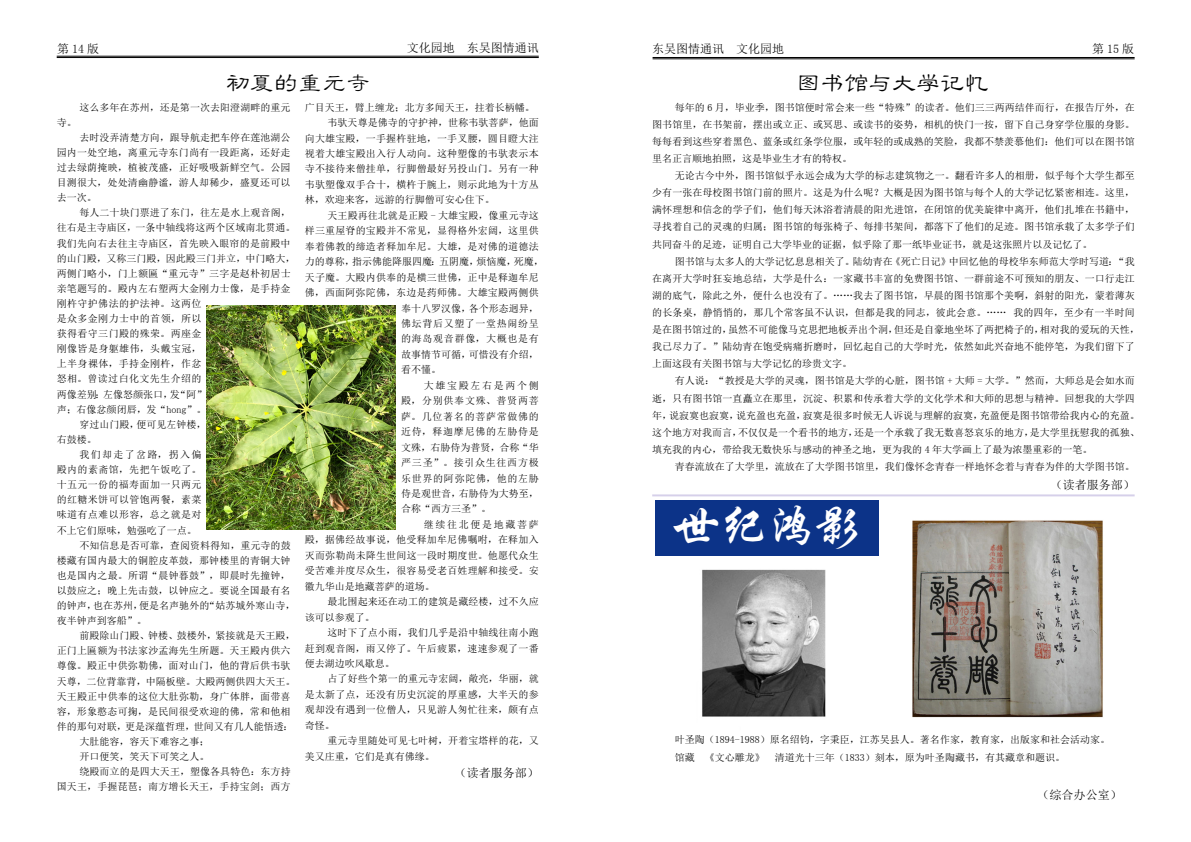
<style>
.page{position:relative;width:1191px;height:842px;background:#fff}
.page>*{position:absolute;margin:0;border:0;box-sizing:border-box;transform-origin:0 0}
.t1{font:48px "CT Xing Kai SJ";color:#fff}
.t2{font:24px "H Yf 2 gj";color:#000}
.t3{font:12px "Sim Sun";color:#000}
.t4{font:10px/17.1px "Sim Sun";letter-spacing:.005em;color:#000;text-align:justify}
.t5{font:10px "Sim Sun";letter-spacing:.04em;color:#000}
.t6{font:10px "Sim Sun";letter-spacing:.07em;color:#000}
.t7{font:10px "Sim Sun";letter-spacing:.045em;color:#000}
.t8{font:10px "Sim Sun";letter-spacing:.165em;color:#000}
.t9{font:10px "Sim Sun";letter-spacing:.035em;color:#000}
.t10{font:10px "Sim Sun";letter-spacing:.06em;color:#000}
.t11{font:10px "Sim Sun";letter-spacing:.075em;color:#000}
.t12{font:10px "Sim Sun";letter-spacing:.135em;color:#000}
</style>
<div class="page">
<hr style="left:652px;top:57px;width:482px;height:1px;background:#000">
<hr style="left:652px;top:59px;width:482px;height:1px;background:#000">
<hr style="left:57px;top:56px;width:482px;height:1px;background:#000">
<hr style="left:57px;top:57px;width:482px;height:1px;background:#000">
<img style="left:207px;top:305px;width:189px;height:225px">
<img style="left:702px;top:520px;width:401px;height:198px">
<div style="left:655px;top:500px;width:224px;height:56px;background:#0c3388"></div>
<hr style="left:652px;top:494px;width:482px;height:2px;background:#afa4d6">
<p class="t3" style="left:57px;top:43px;width:43px">第14版</p>
<p class="t3" style="left:407px;top:42px;width:134px">文化园地 东吴图情通讯</p>
<p class="t3" style="left:652px;top:43px;width:133px">东吴图情通讯 文化园地</p>
<p class="t3" style="left:1092px;top:43px;width:43px">第15版</p>
<h2 class="t2" style="left:226px;top:71px;width:145px">初夏的重元寺</h2>
<h2 class="t2" style="left:796px;top:70px;width:193px">图书馆与大学记忆</h2>
<p class="t4" style="left:652px;top:99px;width:484px;text-indent:23px">每年的 6 月，毕业季，图书馆便时常会来一些“特殊”的读者。他们三三两两结伴而行，在报告厅外，在图书馆里，在书架前，摆出或立正、或冥思、或读书的姿势，相机的快门一按，留下自己身穿学位服的身影。每每看到这些穿着黑色、蓝条或红条学位服，或年轻的或成熟的笑脸，我都不禁羡慕他们：他们可以在图书馆里名正言顺地拍照，这是毕业生才有的特权。</p>
<p class="t4" style="left:652px;top:167px;width:484px;text-indent:23px">无论古今中外，图书馆似乎永远会成为大学的标志建筑物之一。翻看许多人的相册，似乎每个大学生都至少有一张在母校图书馆门前的照片。这是为什么呢？大概是因为图书馆与每个人的大学记忆紧密相连。这里，满怀理想和信念的学子们，他们每天沐浴着清晨的阳光进馆，在闭馆的优美旋律中离开，他们扎堆在书籍中，寻找着自己的灵魂的归属；图书馆的每张椅子、每排书架间，都落下了他们的足迹。图书馆承载了太多学子们共同奋斗的足迹，证明自己大学毕业的证据，似乎除了那一纸毕业证书，就是这张照片以及记忆了。</p>
<p class="t4" style="left:652px;top:253px;width:489px;text-align:left;text-indent:23px">图书馆与太多人的大学记忆息息相关了。陆幼青在《死亡日记》中回忆他的母校华东师范大学时写道：“我在离开大学时狂妄地总结，大学是什么：一家藏书丰富的免费图书馆、一群前途不可预知的朋友、一口行走江湖的底气，除此之外，便什么也没有了。……我去了图书馆，早晨的图书馆那个美啊，斜射的阳光，蒙着薄灰的长条桌，静悄悄的，那几个常客虽不认识，但都是我的同志，彼此会意。…… 我的四年，至少有一半时间是在图书馆过的，虽然不可能像马克思把地板弄出个洞，但还是自豪地坐坏了两把椅子的，相对我的爱玩的天性，我已尽力了。”陆幼青在饱受病痛折磨时，回忆起自己的大学时光，依然如此兴奋地不能停笔，为我们留下了上面这段有关图书馆与大学记忆的珍贵文字。</p>
<p class="t4" style="left:652px;top:372px;width:489px;text-align:left;text-indent:23px">有人说：“教授是大学的灵魂，图书馆是大学的心脏，图书馆 + 大师 = 大学。”然而，大师总是会如水而逝，只有图书馆一直矗立在那里，沉淀、积累和传承着大学的文化学术和大师的思想与精神。回想我的大学四年，说寂寞也寂寞，说充盈也充盈，寂寞是很多时候无人诉说与理解的寂寞，充盈便是图书馆带给我内心的充盈。这个地方对我而言，不仅仅是一个看书的地方，还是一个承载了我无数喜怒哀乐的地方，是大学里抚慰我的孤独、填充我的内心，带给我无数快乐与感动的神圣之地，更为我的 4 年大学画上了最为浓墨重彩的一笔。</p>
<p class="t4" style="left:675px;top:458px;width:461px">青春流放在了大学里，流放在了大学图书馆里，我们像怀念青春一样地怀念着与青春为伴的大学图书馆。</p>
<p class="t3" style="left:1051px;top:478px;width:85px">（读者服务部）</p>
<h1 class="t1" style="left:671px;top:503px;width:193px">世纪鸿影</h1>
<p class="t4" style="left:305px;top:99px;width:231px">广目天王，臂上缠龙；北方多闻天王，拄着长柄幡。</p>
<p class="t4" style="left:327px;top:114px;width:213px">韦驮天尊是佛寺的守护神，世称韦驮菩萨，他面</p>
<p class="t4" style="left:305px;top:129px;width:235px">向大雄宝殿，一手握杵驻地，一手叉腰，圆目瞪大注</p>
<p class="t4" style="left:305px;top:145px;width:235px">视着大雄宝殿出入行人动向。这种塑像的韦驮表示本</p>
<p class="t4" style="left:305px;top:160px;width:235px">寺不接待来僧挂单，行脚僧最好另投山门。另有一种</p>
<p class="t4" style="left:305px;top:176px;width:235px">韦驮塑像双手合十，横杵于腕上，则示此地为十方丛</p>
<p class="t4" style="left:305px;top:191px;width:191px">林，欢迎来客，远游的行脚僧可安心住下。</p>
<p class="t4" style="left:327px;top:207px;width:213px">天王殿再往北就是正殿 - 大雄宝殿，像重元寺这</p>
<p class="t4" style="left:305px;top:222px;width:235px">样三重屋脊的宝殿并不常见，显得格外宏阔，这里供</p>
<p class="t4" style="left:305px;top:238px;width:235px">奉着佛教的缔造者释加牟尼。大雄，是对佛的道德法</p>
<p class="t4" style="left:305px;top:253px;width:240px">力的尊称，指示佛能降服四魔：五阴魔，烦恼魔，死魔，</p>
<p class="t4" style="left:305px;top:269px;width:235px">天子魔。大殿内供奉的是横三世佛，正中是释迦牟尼</p>
<p class="t4" style="left:305px;top:284px;width:235px">佛，西面阿弥陀佛，东边是药师佛。大雄宝殿两侧供</p>
<p class="t4" style="left:401px;top:299px;width:139px">奉十八罗汉像，各个形态迥异，</p>
<p class="t10" style="left:401px;top:318px;width:139px">佛坛背后又塑了一堂热闹纷呈</p>
<p class="t6" style="left:401px;top:334px;width:139px">的海岛观音群像，大概也是有</p>
<p class="t4" style="left:401px;top:346px;width:139px">故事情节可循，可惜没有介绍，</p>
<p class="t4" style="left:401px;top:361px;width:41px">看不懂。</p>
<p class="t8" style="left:424px;top:380px;width:116px">大雄宝殿左右是两个侧</p>
<p class="t11" style="left:401px;top:396px;width:139px">殿，分别供奉文殊、普贤两菩</p>
<p class="t6" style="left:401px;top:411px;width:139px">萨。几位著名的菩萨常做佛的</p>
<p class="t6" style="left:401px;top:427px;width:139px">近侍，释迦摩尼佛的左胁侍是</p>
<p class="t4" style="left:401px;top:438px;width:139px">文殊，右胁侍为普贤，合称“华</p>
<p class="t6" style="left:401px;top:457px;width:139px">严三圣”。接引众生往西方极</p>
<p class="t6" style="left:401px;top:473px;width:139px">乐世界的阿弥陀佛，他的左胁</p>
<p class="t4" style="left:401px;top:485px;width:139px">侍是观世音，右胁侍为大势至，</p>
<p class="t4" style="left:401px;top:500px;width:91px">合称“西方三圣”。</p>
<p class="t8" style="left:424px;top:519px;width:116px">继续往北便是地藏菩萨</p>
<p class="t4" style="left:305px;top:531px;width:235px">殿，据佛经故事说，他受释加牟尼佛嘱咐，在释加入</p>
<p class="t4" style="left:305px;top:547px;width:235px">灭而弥勒尚未降生世间这一段时期度世。他愿代众生</p>
<p class="t4" style="left:305px;top:562px;width:235px">受苦难并度尽众生，很容易受老百姓理解和接受。安</p>
<p class="t4" style="left:305px;top:578px;width:131px">徽九华山是地藏菩萨的道场。</p>
<p class="t4" style="left:327px;top:593px;width:213px">最北围起来还在动工的建筑是藏经楼，过不久应</p>
<p class="t4" style="left:305px;top:608px;width:71px">该可以参观了。</p>
<p class="t4" style="left:327px;top:624px;width:213px">这时下了点小雨，我们几乎是沿中轴线往南小跑</p>
<p class="t4" style="left:305px;top:639px;width:235px">赶到观音阁，雨又停了。午后疲累，速速参观了一番</p>
<p class="t4" style="left:305px;top:655px;width:91px">便去湖边吹风歇息。</p>
<p class="t4" style="left:327px;top:670px;width:213px">占了好些个第一的重元寺宏阔，敞亮，华丽，就</p>
<p class="t4" style="left:305px;top:686px;width:235px">是太新了点，还没有历史沉淀的厚重感，大半天的参</p>
<p class="t4" style="left:305px;top:701px;width:235px">观却没有遇到一位僧人，只见游人匆忙往来，颇有点</p>
<p class="t4" style="left:305px;top:717px;width:31px">奇怪。</p>
<p class="t4" style="left:327px;top:732px;width:213px">重元寺里随处可见七叶树，开着宝塔样的花，又</p>
<p class="t4" style="left:305px;top:747px;width:131px">美又庄重，它们是真有佛缘。</p>
<p class="t3" style="left:455px;top:766px;width:86px">（读者服务部）</p>
<p class="t4" style="left:79px;top:99px;width:213px">这么多年在苏州，还是第一次去阳澄湖畔的重元</p>
<p class="t4" style="left:57px;top:114px;width:21px">寺。</p>
<p class="t4" style="left:57px;top:130px;width:235px;line-height:15.1px;text-indent:23px">去时没弄清楚方向，跟导航走把车停在莲池湖公园内一处空地，离重元寺东门尚有一段距离，还好走过去绿荫掩映，植被茂盛，正好吸吸新鲜空气。公园目测很大，处处清幽静谧，游人却稀少，盛夏还可以去一次。</p>
<p class="t4" style="left:79px;top:204px;width:213px">每人二十块门票进了东门，往左是水上观音阁，</p>
<p class="t4" style="left:57px;top:219px;width:240px">往右是主寺庙区，一条中轴线将这两个区域南北贯通。</p>
<p class="t4" style="left:57px;top:234px;width:235px">我们先向右去往主寺庙区，首先映入眼帘的是前殿中</p>
<p class="t4" style="left:57px;top:250px;width:240px">的山门殿，又称三门殿，因此殿三门并立，中门略大，</p>
<p class="t4" style="left:57px;top:265px;width:235px">两侧门略小，门上额匾“重元寺”三字是赵朴初居士</p>
<p class="t4" style="left:57px;top:280px;width:235px">亲笔题写的。殿内左右塑两大金刚力士像，是手持金</p>
<p class="t5" style="left:57px;top:298px;width:146px">刚杵守护佛法的护法神。这两位</p>
<p class="t5" style="left:57px;top:313px;width:146px">是众多金刚力士中的首领，所以</p>
<p class="t5" style="left:57px;top:329px;width:146px">获得看守三门殿的殊荣。两座金</p>
<p class="t7" style="left:57px;top:344px;width:146px">刚像皆是身躯雄伟，头戴宝冠，</p>
<p class="t7" style="left:57px;top:359px;width:146px">上半身裸体，手持金刚杵，作忿</p>
<p class="t5" style="left:57px;top:374px;width:146px">怒相。曾读过白化文先生介绍的</p>
<p class="t4" style="left:57px;top:385px;width:151px">两像差别：左像怒颜张口，发“阿”</p>
<p class="t4" style="left:57px;top:401px;width:151px">声；右像忿颜闭唇，发“hong”。</p>
<p class="t4" style="left:79px;top:416px;width:129px">穿过山门殿，便可见左钟楼，</p>
<p class="t4" style="left:57px;top:431px;width:41px">右鼓楼。</p>
<p class="t12" style="left:79px;top:449px;width:124px">我们却走了岔路，拐入偏</p>
<p class="t7" style="left:57px;top:464px;width:146px">殿内的素斋馆，先把午饭吃了。</p>
<p class="t9" style="left:57px;top:480px;width:146px">十五元一份的福寿面加一只两元</p>
<p class="t5" style="left:57px;top:495px;width:146px">的红糖米饼可以管饱两餐，素菜</p>
<p class="t5" style="left:57px;top:510px;width:146px">味道有点难以形容，总之就是对</p>
<p class="t4" style="left:57px;top:521px;width:141px">不上它们原味，勉强吃了一点。</p>
<p class="t4" style="left:79px;top:536px;width:213px">不知信息是否可靠，查阅资料得知，重元寺的鼓</p>
<p class="t4" style="left:57px;top:552px;width:235px">楼藏有国内最大的铜腔皮革鼓，那钟楼里的青铜大钟</p>
<p class="t4" style="left:57px;top:567px;width:235px">也是国内之最。所谓“晨钟暮鼓”，即晨时先撞钟，</p>
<p class="t4" style="left:57px;top:582px;width:235px">以鼓应之；晚上先击鼓，以钟应之。要说全国最有名</p>
<p class="t4" style="left:57px;top:597px;width:240px">的钟声，也在苏州，便是名声驰外的“姑苏城外寒山寺，</p>
<p class="t4" style="left:57px;top:612px;width:91px">夜半钟声到客船”。</p>
<p class="t4" style="left:79px;top:627px;width:218px">前殿除山门殿、钟楼、鼓楼外，紧接就是天王殿，</p>
<p class="t4" style="left:57px;top:642px;width:235px">正门上匾额为书法家沙孟海先生所题。天王殿内供六</p>
<p class="t4" style="left:57px;top:657px;width:235px">尊像。殿正中供弥勒佛，面对山门，他的背后供韦驮</p>
<p class="t4" style="left:57px;top:672px;width:240px">天尊，二位背靠背，中隔板壁。大殿两侧供四大天王。</p>
<p class="t4" style="left:57px;top:687px;width:235px">天王殿正中供奉的这位大肚弥勒，身广体胖，面带喜</p>
<p class="t4" style="left:57px;top:703px;width:235px">容，形象憨态可掬，是民间很受欢迎的佛，常和他相</p>
<p class="t4" style="left:57px;top:718px;width:238px">伴的那句对联，更是深蕴哲理，世间又有几人能悟透：</p>
<p class="t4" style="left:79px;top:733px;width:131px">大肚能容，容天下难容之事；</p>
<p class="t4" style="left:79px;top:748px;width:131px">开口便笑，笑天下可笑之人。</p>
<p class="t4" style="left:79px;top:763px;width:213px">绕殿而立的是四大天王，塑像各具特色：东方持</p>
<p class="t4" style="left:57px;top:778px;width:235px">国天王，手握琵琶；南方增长天王，手持宝剑；西方</p>
<p class="t4" style="left:675px;top:730px;width:436px;line-height:18px">叶圣陶（1894-1988）原名绍钧，字秉臣，江苏吴县人。著名作家，教育家，出版家和社会活动家。馆藏 《文心雕龙》 清道光十三年（1833）刻本，原为叶圣陶藏书，有其藏章和题识。</p>
<p class="t3" style="left:1037px;top:788px;width:85px">（综合办公室）</p>
</div>
